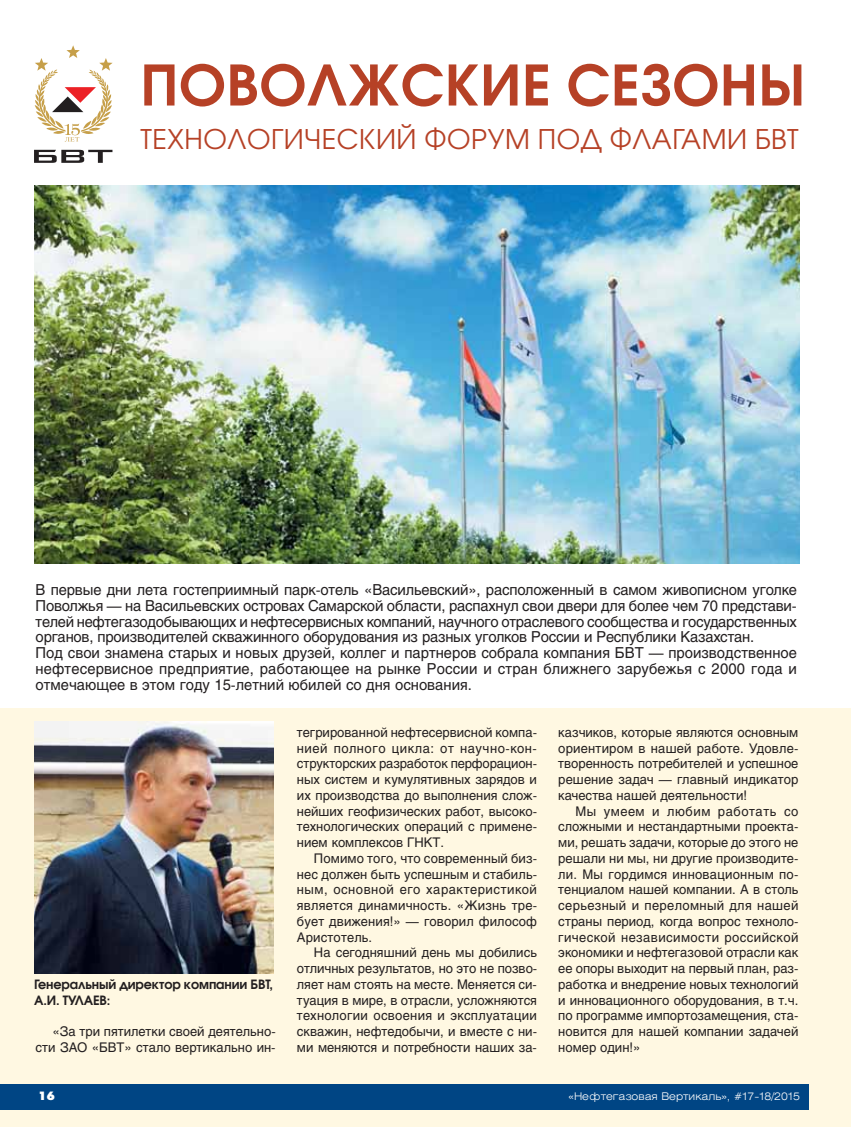
<style>
.page{position:relative;width:851px;height:1127px;background:#fff}
.page>*{position:absolute;margin:0;border:0;box-sizing:border-box;transform-origin:0 0}
.t1{font:600 55.5px "Avant Garde Gothic C";letter-spacing:.015em;color:#b64126}
.t2{font:27px "Avant Garde Gothic C";letter-spacing:.02em;color:#b64126}
.t3{font:15px/15.8px "Helios";letter-spacing:-.01em;color:#231f20}
.t4{font:13.2px/15.8px "Helios";color:#231f20;text-align:justify}
.t5{font:600 12.75px/15.8px "Avant Garde Gothic C";letter-spacing:-.01em;color:#231f20}
.t6{font:12px "Futura Futuris XC";color:#fff}
.t7{font:300 10.5px "Helios Ext";color:#fff}
</style>
<div class="page">
<div style="left:0;top:708px;width:850px;height:419px;background:#fff8e2"></div>
<img style="left:34px;top:186px;width:765px;height:378px">
<div style="left:0;top:1084px;width:808px;height:26px;background:#004584"></div>
<svg style="left:34px;top:150px;width:78px;height:13px"></svg>
<svg style="left:35px;top:45px;width:78px;height:96px"></svg>
<img style="left:34px;top:721px;width:239px;height:252px">
<h1 class="t1" style="left:140px;top:64px;width:666px">ПОВОЛЖСКИЕ СЕЗОНЫ</h1>
<h2 class="t2" style="left:140px;top:129px;width:659px">ТЕХНОЛОГИЧЕСКИЙ ФОРУМ ПОД ФЛАГАМИ БВТ</h2>
<p class="t3" style="left:36px;top:583px;width:762px">В первые дни лета гостеприимный парк-отель «Васильевский», расположенный в самом живописном уголке Поволжья — на Васильевских островах Самарской области, распахнул свои двери для более чем 70 представи&shy;телей нефтегазодобывающих и нефтесервисных компаний, научного отраслевого сообщества и государственных органов, производителей скважинного оборудования из разных уголков России и Республики Казахстан.<br>Под свои знамена старых и новых друзей, коллег и партнеров собрала компания БВТ — производственное нефтесервисное предприятие, работающее на рынке России и стран ближнего зарубежья с 2000 года и отмечающее в этом году 15-летний юбилей со дня основания.</p>
<p class="t5" style="left:34px;top:978px;width:240px">Генеральный директор компании БВТ,<br>А.И. ТУЛАЕВ:</p>
<p class="t4" style="left:36px;top:1025px;width:241px;text-align:right">«За три пятилетки своей деятельно&shy;сти ЗАО «БВТ» стало вертикально ин-</p>
<p class="t6" style="left:38px;top:1091px;width:18px">16</p>
<p class="t4" style="left:297px;top:726px;width:241px">тегрированной нефтесервисной компа&shy;нией полного цикла: от научно-кон&shy;структорских разработок перфорацион&shy;ных систем и кумулятивных зарядов и их производства до выполнения слож&shy;нейших геофизических работ, высоко&shy;технологических операций с примене&shy;нием комплексов ГНКТ.</p>
<p class="t4" style="left:297px;top:852px;width:242px;text-indent:17px">Помимо того, что современный биз&shy;нес должен быть успешным и стабиль&shy;ным, основной его характеристикой является динамичность. «Жизнь тре&shy;бует движения!» — говорил философ Аристотель.</p>
<p class="t4" style="left:297px;top:946px;width:242px;text-indent:17px">На сегодняшний день мы добились отличных результатов, но это не позво&shy;ляет нам стоять на месте. Меняется си&shy;туация в мире, в отрасли, усложняются технологии освоения и эксплуатации скважин, нефтедобычи, и вместе с ни&shy;ми меняются и потребности наших за-</p>
<p class="t4" style="left:558px;top:726px;width:241px">казчиков, которые являются основным ориентиром в нашей работе. Удовле&shy;творенность потребителей и успешное решение задач — главный индикатор качества нашей деятельности!</p>
<p class="t4" style="left:558px;top:804px;width:241px;text-indent:17px">Мы умеем и любим работать со сложными и нестандартными проекта&shy;ми, решать задачи, которые до этого не решали ни мы, ни другие производите&shy;ли. Мы гордимся инновационным по&shy;тенциалом нашей компании. А в столь серьезный и переломный для нашей страны период, когда вопрос техноло&shy;гической независимости российской экономики и нефтегазовой отрасли как ее опоры выходит на первый план, раз&shy;работка и внедрение новых технологий и инновационного оборудования, в т.ч. по программе импортозамещения, ста&shy;новится для нашей компании задачей номер один!»</p>
<p class="t7" style="left:568px;top:1092px;width:233px">«Нефтегазовая Вертикаль», #17-18/2015</p>
</div>
